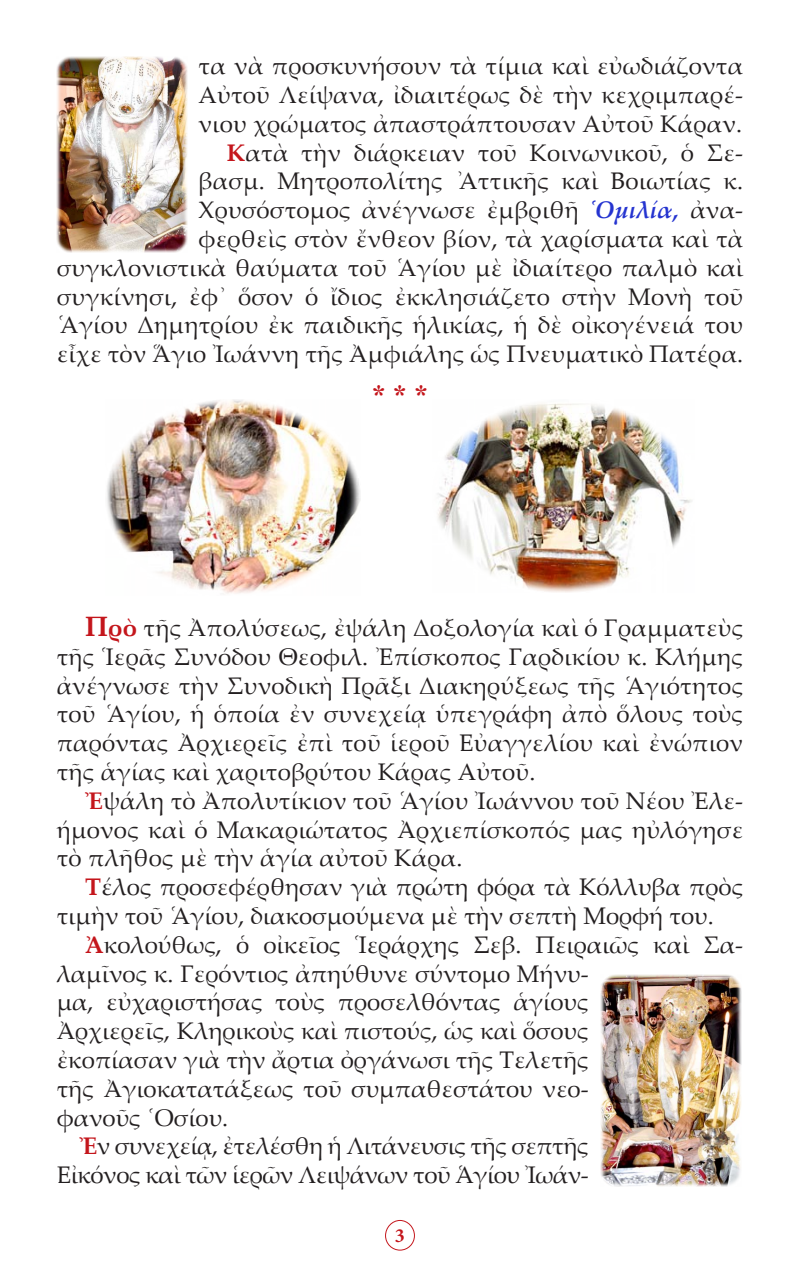
<style>
.page{position:relative;width:800px;height:1270px;background:#fff}
.page>*{position:absolute;margin:0;border:0;box-sizing:border-box;transform-origin:0 0}
.t1{font:28px "CTOS New Times Bold Test 1";color:#c4161c}
.t2{font:24px/28.8px "Palatino Linotype";letter-spacing:.01em;color:#231f20;text-align:justify}
.t3{font:24px/28.8px "Palatino Linotype";letter-spacing:-.02em;color:#231f20;text-align:right}
.t4{font:700 20px "Minion Pro";color:#c4161c}
.s1{font-weight:700;color:#c4161c}
.s2{font-weight:700;color:#2534d0}
.s3{font-weight:700;font-style:italic;color:#2534d0}
.s4{font-weight:700;font-size:28px;color:#c4161c}
</style>
<div class="page">
<div style="left:385px;top:1220px;width:30px;height:30px;border:1px solid #c4161c;border-radius:50%"></div>
<img style="left:57px;top:57px;width:130px;height:196px">
<img style="left:600px;top:974px;width:142px;height:213px">
<img style="left:107px;top:400px;width:254px;height:194px">
<img style="left:437px;top:403px;width:255px;height:190px">
<p class="t2" style="left:199px;top:51px;width:546px">τα νὰ προσκυνήσουν τὰ τίμια καὶ εὐωδιάζοντα Αὐτοῦ Λείψανα, ἰδιαιτέρως δὲ τὴν κεχριμπαρέ&shy;νιου χρώματος ἀπαστράπτουσαν Αὐτοῦ Κάραν.</p>
<p class="t2" style="left:57px;top:137px;width:688px;text-align:right"><span class="s1">Κ</span>ατὰ τὴν διάρκειαν τοῦ Κοινωνικοῦ, ὁ Σε-<br>βασμ. Μητροπολίτης ᾿Αττικῆς καὶ Βοιωτίας κ.<br>Χρυσόστομος ἀνέγνωσε ἐμβριθῆ <span class="s2">῾</span><span class="s3">Ομιλία,</span> ἀνα-<br>φερθεὶς στὸν ἔνθεον βίον, τὰ χαρίσματα καὶ τὰ συγκλονιστικὰ θαύματα τοῦ ῾Αγίου μὲ ἰδιαίτερο παλμὸ καὶ συγκίνησι, ἐφ᾿ ὅσον ὁ ἴδιος ἐκκλησιάζετο στὴν Μονὴ τοῦ ῾Αγίου Δημητρίου ἐκ παιδικῆς ἡλικίας, ἡ δὲ οἰκογένειά του εἶχε τὸν Ἅγιο Ἰωάννη τῆς Ἀμφιάλης ὡς Πνευματικὸ Πατέρα.</p>
<p class="t1" style="left:372px;top:379px;width:57px">* * *</p>
<p class="t2" style="left:57px;top:612px;width:688px;text-indent:28px"><span class="s4">Π</span><span class="s1">ρὸ</span> τῆς Ἀπολύσεως, ἐψάλη Δοξολογία καὶ ὁ Γραμματεὺς τῆς Ἱερᾶς Συνόδου Θεοφιλ. Ἐπίσκοπος Γαρδικίου κ. Κλήμης ἀνέγνωσε τὴν Συνοδικὴ Πρᾶξι Διακηρύξεως τῆς ῾Αγιότητος τοῦ ῾Αγίου, ἡ ὁποία ἐν συνεχείᾳ ὑπεγράφη ἀπὸ ὅλους τοὺς παρόντας Ἀρχιερεῖς ἐπὶ τοῦ ἱεροῦ Εὐαγγελίου καὶ ἐνώπιον τῆς ἁγίας καὶ χαριτοβρύτου Κάρας Αὐτοῦ.</p>
<p class="t2" style="left:57px;top:785px;width:688px;text-indent:28px"><span class="s1">Ἐ</span>ψάλη τὸ Ἀπολυτίκιον τοῦ ῾Αγίου Ἰωάννου τοῦ Νέου Ἐλε&shy;ήμονος καὶ ὁ Μακαριώτατος Ἀρχιεπίσκοπός μας ηὐλόγησε τὸ πλῆθος μὲ τὴν ἁγία αὐτοῦ Κάρα.</p>
<p class="t2" style="left:57px;top:872px;width:688px;text-indent:28px"><span class="s1">Τ</span>έλος προσεφέρθησαν γιὰ πρώτη φόρα τὰ Κόλλυβα πρὸς τιμὴν τοῦ ῾Αγίου, διακοσμούμενα μὲ τὴν σεπτὴ Μορφή του.</p>
<p class="t2" style="left:57px;top:929px;width:688px;text-align:left;text-indent:28px"><span class="s1">Ἀ</span>κολούθως, ὁ οἰκεῖος Ἱεράρχης Σεβ. Πειραιῶς καὶ Σα&shy;λαμῖνος κ. Γερόντιος ἀπηύθυνε σύντομο Μήνυ-<br>μα, εὐχαριστήσας τοὺς προσελθόντας ἁγίους<br>Ἀρχιερεῖς, Κληρικοὺς καὶ πιστούς, ὡς καὶ ὅσους<br>ἐκοπίασαν γιὰ τὴν ἄρτια ὀργάνωσι τῆς Τελετῆς<br>τῆς Ἀγιοκατατάξεως τοῦ συμπαθεστάτου νεο-<br>φανοῦς ῾Οσίου.</p>
<p class="t3" style="left:57px;top:1131px;width:534px"><span class="s1">Ἐ</span>ν συνεχείᾳ, ἐτελέσθη ἡ Λιτάνευσις τῆς σεπτῆς<br>Εἰκόνος καὶ τῶν ἱερῶν Λειψάνων τοῦ Ἁγίου Ἰωάν-</p>
<p class="t4" style="left:395px;top:1221px;width:11px">3</p>
</div>
